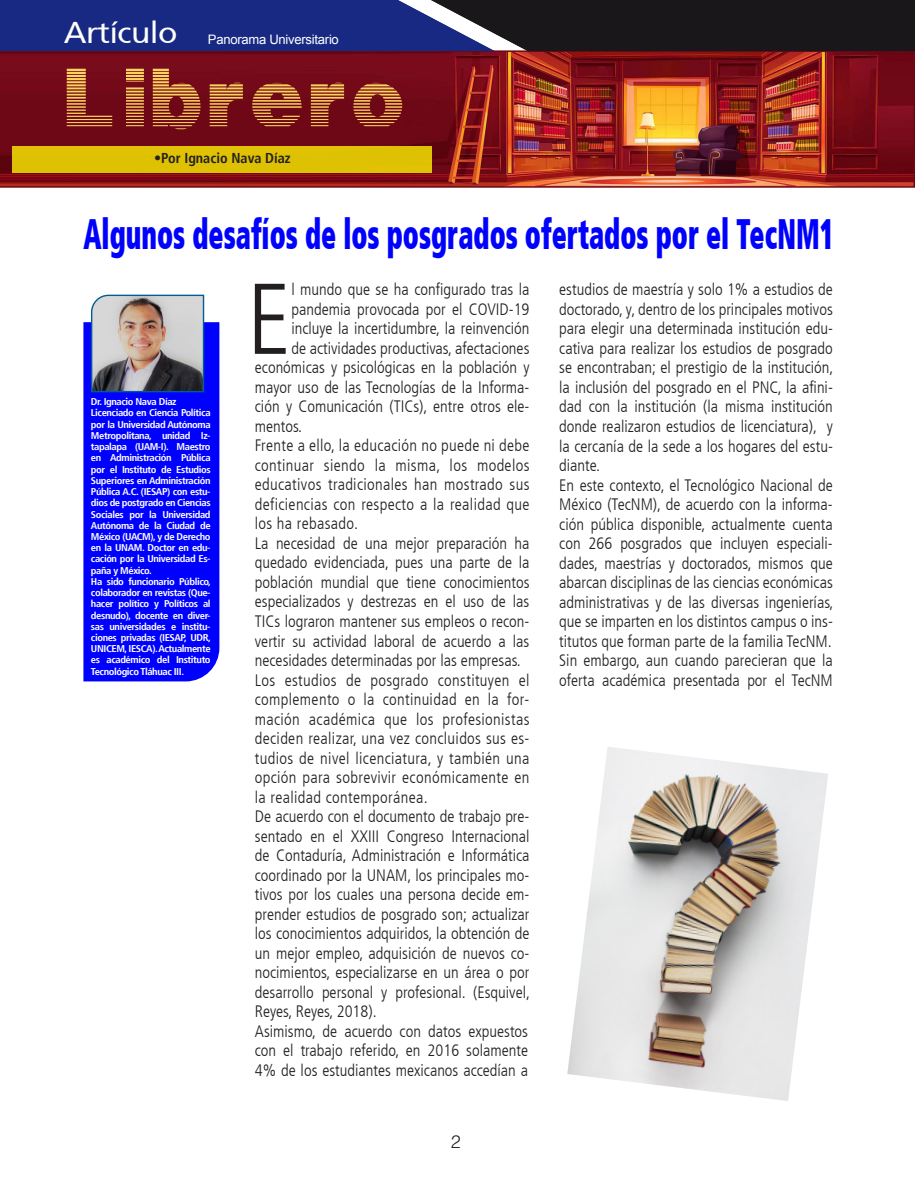
<style>
.page{position:relative;width:915px;height:1191px;background:#fff}
.page>*{position:absolute;margin:0;border:0;box-sizing:border-box;transform-origin:0 0}
.t1{font:300 condensed 100.35px "Frutiger LT";color:#231f20}
.t2{font:900 86.4px "Striped Sans";letter-spacing:.05em;color:#fed35d}
.t3{font:900 condensed 42.45px "Frutiger";color:#00f;scale:.64 1}
.t4{font:30px "Frutiger SAIN Rmv 1 Roman";letter-spacing:-.02em;color:#fff;scale:1.06 1}
.t5{font:300 18px "Helvetica LT Std";color:#231f20}
.t6{font:300 condensed 16.5px/19.5px "Frutiger LT";color:#231f20}
.t7{font:300 condensed 16.5px "Frutiger LT";letter-spacing:.02em;color:#231f20}
.t8{font:700 condensed 14.25px "Frutiger";color:#231f20}
.t9{font:13.05px "Arial";letter-spacing:-.02em;color:#fff}
.t10{font:700 condensed 9.75px/11.2px "Frutiger";letter-spacing:-.04em;color:#fff;scale:1.08 1}
</style>
<div class="page">
<img style="left:0;top:51px;width:914px;height:137px">
<div style="left:13px;top:146px;width:419px;height:27px;background:#dec103"></div>
<div style="left:83px;top:322px;width:136px;height:359px;background:#00f"></div>
<img style="left:90px;top:294px;width:115px;height:99px">
<svg style="left:0;top:0;width:914px;height:51px;background:#202755"></svg>
<img style="left:567px;top:747px;width:261px;height:354px">
<h3 class="t4" style="left:64px;top:15px;width:109px">Art’culo</h3>
<p class="t9" style="left:208px;top:30px;width:132px">Panorama Universitario</p>
<h2 class="t2" style="left:67px;top:65px;width:339px">Librero</h2>
<p class="t8" style="left:154px;top:150px;width:138px">•Por Ignacio Nava Díaz</p>
<h3 class="t3" style="left:83px;top:208px;width:1173px">Algunos desafíos de los posgrados ofertados por el TecNM1</h3>
<p class="t10" style="left:91px;top:396px;width:113px">Dr. Ignacio Nava Díaz<br>Licenciado en Ciencia Política por la Universidad Autónoma<br>Metropolitana, unidad Iz&shy;tapalapa (UAM-I). Maestro en Administración Pública por el Instituto de Estudios<br>Superiores en Administración<br>Pública A.C. (IESAP) con estu&shy;dios de postgrado en Ciencias<br>Sociales por la Universidad<br>Autónoma de la Ciudad de<br>México (UACM), y de Derecho en la UNAM. Doctor en edu&shy;cación por la Universidad Es&shy;paña y México.<br>Ha sido funcionario Público, colaborador en revistas (Que&shy;hacer político y Políticos al desnudo), docente en diver&shy;sas universidades e institu&shy;ciones privadas (IESAP, UDR,<br>UNICEM, IESCA). Actualmente es académico del Instituto<br>Tecnológico Tláhuac III.</p>
<h1 class="t1" style="left:247px;top:262px;width:46px">E</h1>
<p class="t6" style="left:291px;top:280px;width:239px">l mundo que se ha configurado tras la</p>
<p class="t6" style="left:291px;top:299px;width:239px">pandemia provocada por el COVID-19</p>
<p class="t6" style="left:291px;top:319px;width:239px">incluye la incertidumbre, la reinvención</p>
<p class="t6" style="left:291px;top:338px;width:239px">de actividades productivas, afectaciones</p>
<p class="t6" style="left:255px;top:358px;width:276px">económicas y psicológicas en la población y</p>
<p class="t6" style="left:255px;top:378px;width:276px">mayor uso de las Tecnologías de la Informa-</p>
<p class="t6" style="left:255px;top:397px;width:276px">ción y Comunicación (TICs), entre otros ele-</p>
<p class="t6" style="left:255px;top:417px;width:49px">mentos.</p>
<p class="t7" style="left:255px;top:436px;width:276px">Frente a ello, la educación no puede ni debe</p>
<p class="t7" style="left:255px;top:456px;width:276px">continuar siendo la misma, los modelos</p>
<p class="t7" style="left:255px;top:475px;width:276px">educativos tradicionales han mostrado sus</p>
<p class="t7" style="left:255px;top:495px;width:276px">deficiencias con respecto a la realidad que</p>
<p class="t7" style="left:255px;top:514px;width:105px">los ha rebasado.</p>
<p class="t6" style="left:255px;top:534px;width:276px">La necesidad de una mejor preparación ha</p>
<p class="t6" style="left:255px;top:553px;width:276px">quedado evidenciada, pues una parte de la</p>
<p class="t6" style="left:255px;top:573px;width:276px">población mundial que tiene conocimientos</p>
<p class="t6" style="left:255px;top:592px;width:276px">especializados y destrezas en el uso de las</p>
<p class="t6" style="left:255px;top:612px;width:276px">TICs lograron mantener sus empleos o recon-</p>
<p class="t6" style="left:255px;top:631px;width:276px">vertir su actividad laboral de acuerdo a las</p>
<p class="t6" style="left:255px;top:651px;width:267px">necesidades determinadas por las empresas.</p>
<p class="t7" style="left:255px;top:670px;width:276px">Los estudios de posgrado constituyen el</p>
<p class="t7" style="left:255px;top:690px;width:276px">complemento o la continuidad en la for-</p>
<p class="t7" style="left:255px;top:709px;width:276px">mación académica que los profesionistas</p>
<p class="t7" style="left:255px;top:729px;width:276px">deciden realizar, una vez concluidos sus es-</p>
<p class="t7" style="left:255px;top:748px;width:276px">tudios de nivel licenciatura, y también una</p>
<p class="t7" style="left:255px;top:768px;width:276px">opción para sobrevivir económicamente en</p>
<p class="t7" style="left:255px;top:787px;width:174px">la realidad contemporánea.</p>
<p class="t6" style="left:255px;top:807px;width:276px">De acuerdo con el documento de trabajo pre-</p>
<p class="t6" style="left:255px;top:826px;width:276px">sentado en el XXIII Congreso Internacional</p>
<p class="t6" style="left:255px;top:846px;width:276px">de Contaduría, Administración e Informática</p>
<p class="t6" style="left:255px;top:865px;width:276px">coordinado por la UNAM, los principales mo-</p>
<p class="t6" style="left:255px;top:885px;width:276px">tivos por los cuales una persona decide em-</p>
<p class="t6" style="left:255px;top:904px;width:276px">prender estudios de posgrado son; actualizar</p>
<p class="t6" style="left:255px;top:924px;width:276px">los conocimientos adquiridos, la obtención de</p>
<p class="t6" style="left:255px;top:943px;width:276px">un mejor empleo, adquisición de nuevos co-</p>
<p class="t6" style="left:255px;top:963px;width:276px">nocimientos, especializarse en un área o por</p>
<p class="t6" style="left:255px;top:982px;width:276px">desarrollo personal y profesional. (Esquivel,</p>
<p class="t6" style="left:255px;top:1002px;width:123px">Reyes, Reyes, 2018).</p>
<p class="t6" style="left:255px;top:1021px;width:275px">Asimismo, de acuerdo con datos expuestos</p>
<p class="t6" style="left:255px;top:1041px;width:274px">con el trabajo referido, en 2016 solamente</p>
<p class="t6" style="left:255px;top:1060px;width:275px">4% de los estudiantes mexicanos accedían a</p>
<p class="t5" style="left:450px;top:1130px;width:12px">2</p>
<p class="t6" style="left:559px;top:280px;width:275px">estudios de maestría y solo 1% a estudios de doctorado, y, dentro de los principales motivos para elegir una determinada institución edu&shy;cativa para realizar los estudios de posgrado se encontraban; el prestigio de la institución, la inclusión del posgrado en el PNC, la afini&shy;dad con la institución (la misma institución donde realizaron estudios de licenciatura), y la cercanía de la sede a los hogares del estu&shy;diante.<br>En este contexto, el Tecnológico Nacional de México (TecNM), de acuerdo con la informa&shy;ción pública disponible, actualmente cuenta con 266 posgrados que incluyen especiali&shy;dades, maestrías y doctorados, mismos que abarcan disciplinas de las ciencias económicas administrativas y de las diversas ingenierías, que se imparten en los distintos campus o ins&shy;titutos que forman parte de la familia TecNM.<br>Sin embargo, aun cuando parecieran que la oferta académica presentada por el TecNM</p>
</div>
